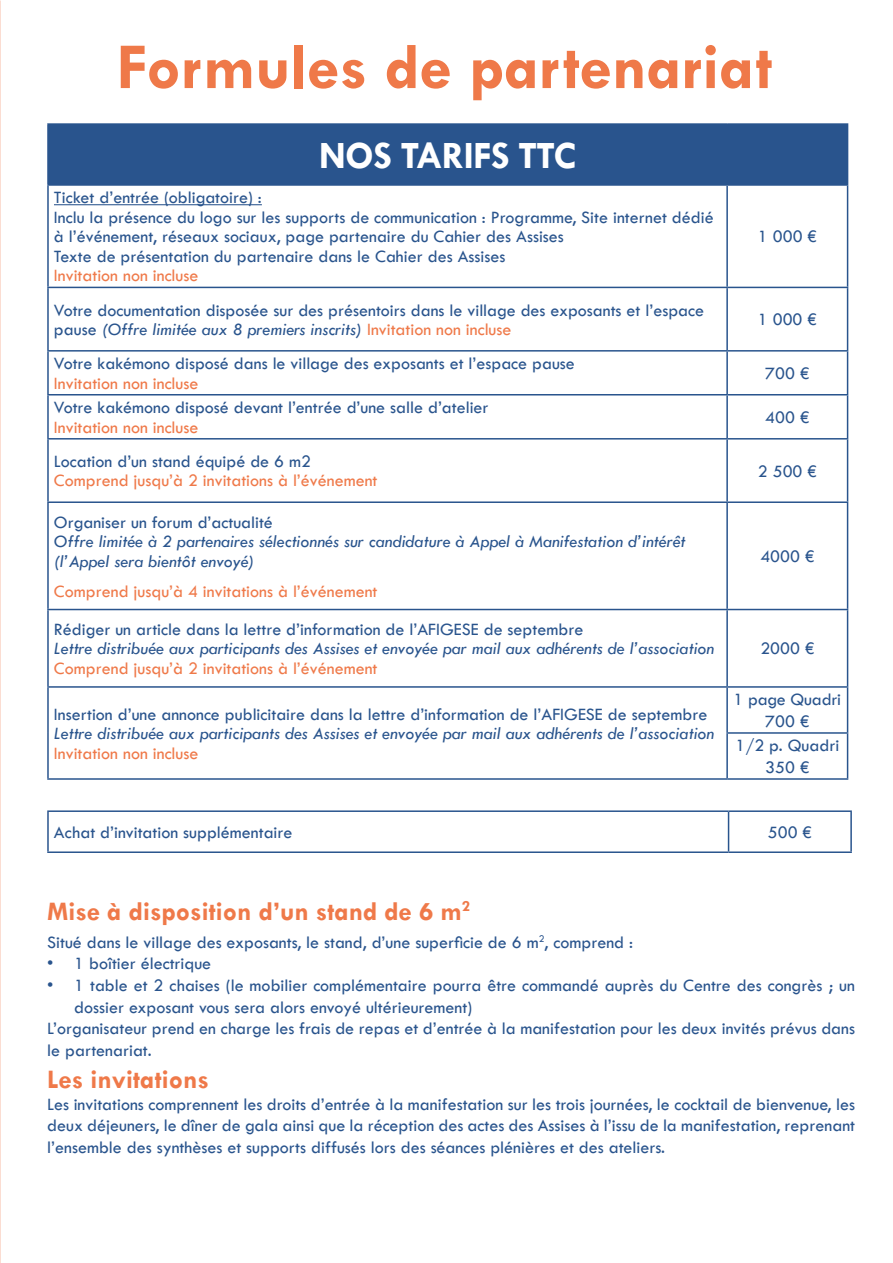
<style>
.page{position:relative;width:893px;height:1263px;background:#fff}
.page>*{position:absolute;margin:0;border:0;box-sizing:border-box;transform-origin:0 0}
.t1{font:700 66px "Tw Cen";color:#ef7949}
.t2{font:700 39px "Tw Cen";letter-spacing:-.02em;color:#fff}
.t3{font:700 27px "Tw Cen";color:#ef7949}
.t4{font:18px/21.6px "Tw Cen";color:#29548d}
.t5{font:italic 18px/19.5px "Tw Cen";color:#29548d}
.t6{font:18px "Tw Cen";color:#ef7949}
.s1{font-style:italic}
.s2{color:#ef7949}
</style>
<div class="page">
<div style="left:48px;top:124px;width:800px;height:61px;background:#29548d"></div>
<svg style="left:49px;top:186px;width:798px;height:592px"></svg>
<hr style="left:47px;top:125px;width:2px;height:59px;background:#29548d">
<hr style="left:47px;top:123px;width:680px;height:2px;background:#29548d">
<hr style="left:727px;top:123px;width:121px;height:2px;background:#29548d">
<hr style="left:47px;top:186px;width:2px;height:101px;background:#29548d">
<hr style="left:47px;top:184px;width:680px;height:2px;background:#29548d">
<hr style="left:726px;top:186px;width:2px;height:101px;background:#29548d">
<hr style="left:727px;top:184px;width:121px;height:2px;background:#29548d">
<hr style="left:847px;top:186px;width:1px;height:101px;background:#29548d">
<hr style="left:47px;top:288px;width:2px;height:62px;background:#29548d">
<hr style="left:47px;top:352px;width:2px;height:42px;background:#29548d">
<hr style="left:47px;top:395px;width:2px;height:43px;background:#29548d">
<hr style="left:47px;top:287px;width:680px;height:1px;background:#29548d">
<hr style="left:47px;top:350px;width:680px;height:2px;background:#29548d">
<hr style="left:47px;top:394px;width:680px;height:1px;background:#29548d">
<hr style="left:726px;top:288px;width:2px;height:62px;background:#29548d">
<hr style="left:726px;top:352px;width:2px;height:42px;background:#29548d">
<hr style="left:726px;top:395px;width:2px;height:43px;background:#29548d">
<hr style="left:727px;top:287px;width:121px;height:1px;background:#29548d">
<hr style="left:847px;top:288px;width:1px;height:62px;background:#29548d">
<hr style="left:847px;top:352px;width:1px;height:42px;background:#29548d">
<hr style="left:847px;top:395px;width:1px;height:43px;background:#29548d">
<hr style="left:727px;top:350px;width:121px;height:2px;background:#29548d">
<hr style="left:727px;top:394px;width:121px;height:1px;background:#29548d">
<hr style="left:47px;top:439px;width:2px;height:62px;background:#29548d">
<hr style="left:47px;top:438px;width:680px;height:1px;background:#29548d">
<hr style="left:726px;top:439px;width:2px;height:62px;background:#29548d">
<hr style="left:727px;top:438px;width:121px;height:1px;background:#29548d">
<hr style="left:847px;top:439px;width:1px;height:62px;background:#29548d">
<hr style="left:47px;top:503px;width:2px;height:106px;background:#29548d">
<hr style="left:47px;top:610px;width:2px;height:76px;background:#29548d">
<hr style="left:47px;top:688px;width:2px;height:45px;background:#29548d">
<hr style="left:47px;top:733px;width:2px;height:45px;background:#29548d">
<hr style="left:47px;top:501px;width:680px;height:2px;background:#29548d">
<hr style="left:47px;top:609px;width:680px;height:1px;background:#29548d">
<hr style="left:47px;top:686px;width:680px;height:2px;background:#29548d">
<hr style="left:47px;top:778px;width:680px;height:2px;background:#29548d">
<hr style="left:726px;top:503px;width:2px;height:106px;background:#29548d">
<hr style="left:726px;top:610px;width:2px;height:76px;background:#29548d">
<hr style="left:726px;top:688px;width:2px;height:44px;background:#29548d">
<hr style="left:726px;top:734px;width:2px;height:44px;background:#29548d">
<hr style="left:727px;top:501px;width:121px;height:2px;background:#29548d">
<hr style="left:847px;top:503px;width:1px;height:106px;background:#29548d">
<hr style="left:847px;top:610px;width:1px;height:76px;background:#29548d">
<hr style="left:847px;top:688px;width:1px;height:44px;background:#29548d">
<hr style="left:847px;top:734px;width:1px;height:44px;background:#29548d">
<hr style="left:727px;top:609px;width:121px;height:1px;background:#29548d">
<hr style="left:727px;top:686px;width:121px;height:2px;background:#29548d">
<hr style="left:726px;top:732px;width:122px;height:2px;background:#29548d">
<hr style="left:727px;top:778px;width:121px;height:2px;background:#29548d">
<hr style="left:54px;top:204px;width:208px;height:1px;background:#29548d">
<hr style="left:47px;top:810px;width:682px;height:2px;background:#29548d">
<hr style="left:47px;top:812px;width:2px;height:39px;background:#29548d">
<hr style="left:729px;top:810px;width:123px;height:2px;background:#29548d">
<hr style="left:728px;top:812px;width:1px;height:39px;background:#29548d">
<hr style="left:850px;top:812px;width:2px;height:39px;background:#29548d">
<hr style="left:47px;top:851px;width:682px;height:2px;background:#29548d">
<hr style="left:729px;top:851px;width:123px;height:2px;background:#29548d">
<h1 class="t1" style="left:116px;top:28px;width:658px">Formules de partenariat</h1>
<h2 class="t2" style="left:319px;top:132px;width:259px">NOS TARIFS TTC</h2>
<p class="t4" style="left:54px;top:188px;width:661px;line-height:19.5px">Ticket d’entrée (obligatoire) :<br>Inclu la présence du logo sur les supports de communication : Programme, Site internet dédié à l’événement, réseaux sociaux, page partenaire du Cahier des Assises<br>Texte de présentation du partenaire dans le Cahier des Assises</p>
<p class="t6" style="left:54px;top:265px;width:146px">Invitation non incluse</p>
<p class="t4" style="left:758px;top:226px;width:60px">1 000 €</p>
<p class="t4" style="left:54px;top:300px;width:652px;line-height:19.5px">Votre documentation disposée sur des présentoirs dans le village des exposants et l’espace pause <span class="s1">(Offre limitée aux 8 premiers inscrits)</span> <span class="s2">Invitation non incluse</span></p>
<p class="t4" style="left:758px;top:309px;width:60px">1 000 €</p>
<p class="t4" style="left:54px;top:353px;width:522px">Votre kakémono disposé dans le village des exposants et l’espace pause</p>
<p class="t6" style="left:54px;top:372px;width:146px">Invitation non incluse</p>
<p class="t4" style="left:765px;top:362px;width:46px">700 €</p>
<p class="t4" style="left:54px;top:397px;width:436px">Votre kakémono disposé devant l’entrée d’une salle d’atelier</p>
<p class="t6" style="left:54px;top:416px;width:146px">Invitation non incluse</p>
<p class="t4" style="left:54px;top:450px;width:259px">Location d’un stand équipé de 6 m2</p>
<p class="t6" style="left:54px;top:470px;width:325px">Comprend jusqu’à 2 invitations à l’événement</p>
<p class="t4" style="left:54px;top:511px;width:220px">Organiser un forum d’actualité</p>
<p class="t5" style="left:54px;top:531px;width:633px">Offre limitée à 2 partenaires sélectionnés sur candidature à Appel à Manifestation d’intérêt (l’Appel sera bientôt envoyé)</p>
<p class="t6" style="left:54px;top:580px;width:325px">Comprend jusqu’à 4 invitations à l’événement</p>
<p class="t4" style="left:54px;top:618px;width:531px">Rédiger un article dans la lettre d’information de l’AFIGESE de septembre</p>
<p class="t5" style="left:54px;top:639px;width:662px">Lettre distribuée aux participants des Assises et envoyée par mail aux adhérents de l’association</p>
<p class="t6" style="left:54px;top:657px;width:325px">Comprend jusqu’à 2 invitations à l’événement</p>
<p class="t4" style="left:54px;top:703px;width:655px">Insertion d’une annonce publicitaire dans la lettre d’information de l’AFIGESE de septembre</p>
<p class="t5" style="left:54px;top:723px;width:662px">Lettre distribuée aux participants des Assises et envoyée par mail aux adhérents de l’association</p>
<p class="t6" style="left:54px;top:742px;width:146px">Invitation non incluse</p>
<p class="t4" style="left:765px;top:406px;width:46px">400 €</p>
<p class="t4" style="left:758px;top:460px;width:60px">2 500 €</p>
<p class="t4" style="left:760px;top:545px;width:56px">4000 €</p>
<p class="t4" style="left:760px;top:638px;width:56px">2000 €</p>
<p class="t4" style="left:733px;top:689px;width:109px;text-align:center">1 page Quadri<br>700 €</p>
<p class="t4" style="left:735px;top:735px;width:105px;text-align:center">1/2 p. Quadri<br>350 €</p>
<p class="t4" style="left:54px;top:821px;width:240px">Achat d’invitation supplémentaire</p>
<p class="t4" style="left:768px;top:821px;width:46px">500 €</p>
<h3 class="t3" style="left:47px;top:895px;width:424px">Mise à disposition d’un stand de 6 m<sup>2</sup></h3>
<p class="t4" style="left:47px;top:931px;width:587px">Situé dans le village des exposants, le stand, d’une superficie de 6 m<sup>2</sup>, comprend :</p>
<p class="t4" style="left:47px;top:953px;width:166px">• 1 boîtier électrique</p>
<p class="t4" style="left:47px;top:974px;width:809px">• 1 table et 2 chaises (le mobilier complémentaire pourra être commandé auprès du Centre des congrès ; un</p>
<p class="t4" style="left:74px;top:996px;width:399px">dossier exposant vous sera alors envoyé ultérieurement)</p>
<p class="t4" style="left:47px;top:1017px;width:809px">L’organisateur prend en charge les frais de repas et d’entrée à la manifestation pour les deux invités prévus dans</p>
<p class="t4" style="left:47px;top:1039px;width:106px">le partenariat.</p>
<h3 class="t3" style="left:47px;top:1063px;width:163px">Les invitations</h3>
<p class="t4" style="left:47px;top:1093px;width:809px;text-align:justify">Les invitations comprennent les droits d’entrée à la manifestation sur les trois journées, le cocktail de bienvenue, les deux déjeuners, le dîner de gala ainsi que la réception des actes des Assises à l’issu de la manifestation, reprenant l’ensemble des synthèses et supports diffusés lors des séances plénières et des ateliers.</p>
</div>
